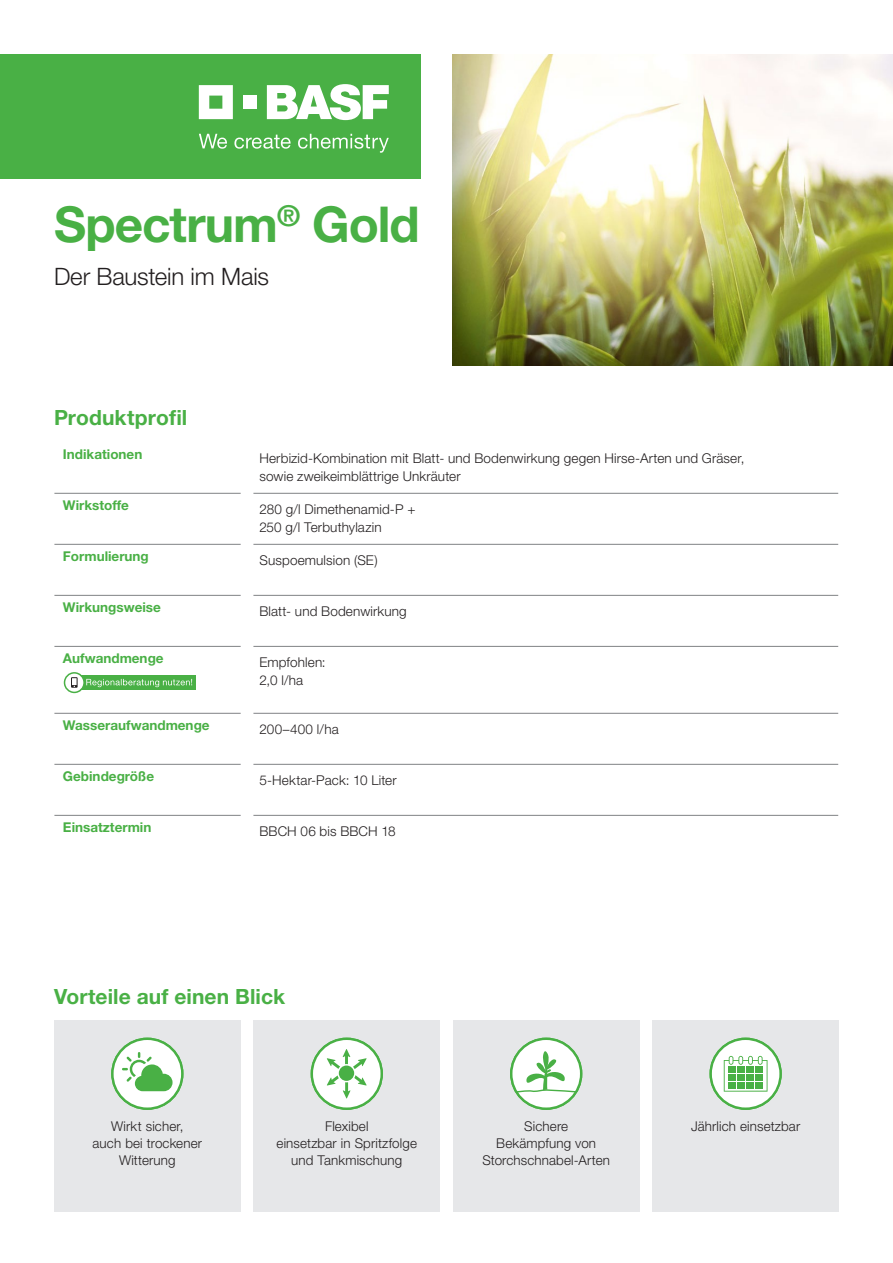
<style>
.page{position:relative;width:893px;height:1263px;background:#fff}
.page>*{position:absolute;margin:0;border:0;box-sizing:border-box;transform-origin:0 0}
.t1{font:700 49.5px "Helvetica Neue LT Std";letter-spacing:-.02em;color:#49b045}
.t2{font:300 24px "Helvetica Neue LT Std";letter-spacing:-.01em;color:#231f20}
.t3{font:700 21px "Helvetica Neue LT Std";letter-spacing:.005em;color:#49b045}
.t4{font:300 13.5px/17px "Helvetica Neue LT Std";letter-spacing:.01em;color:#231f20;text-align:center}
.t5{font:700 13.5px "Helvetica Neue LT Std";color:#49b045}
</style>
<div class="page">
<div style="left:54px;top:1020px;width:187px;height:192px;background:#e6e7e9"></div>
<div style="left:253px;top:1020px;width:187px;height:192px;background:#e6e7e9"></div>
<div style="left:453px;top:1020px;width:186px;height:192px;background:#e6e7e9"></div>
<div style="left:652px;top:1020px;width:187px;height:192px;background:#e6e7e9"></div>
<img style="left:453px;top:54px;width:440px;height:312px">
<hr style="left:54px;top:493px;width:187px;height:1px;background:#808285">
<hr style="left:54px;top:544px;width:187px;height:1px;background:#808285">
<hr style="left:54px;top:595px;width:187px;height:1px;background:#808285">
<hr style="left:54px;top:646px;width:187px;height:1px;background:#808285">
<hr style="left:54px;top:713px;width:187px;height:1px;background:#808285">
<hr style="left:54px;top:764px;width:187px;height:1px;background:#808285">
<hr style="left:54px;top:815px;width:187px;height:1px;background:#808285">
<hr style="left:253px;top:493px;width:585px;height:1px;background:#808285">
<hr style="left:253px;top:544px;width:585px;height:1px;background:#808285">
<hr style="left:253px;top:595px;width:585px;height:1px;background:#808285">
<hr style="left:253px;top:646px;width:585px;height:1px;background:#808285">
<hr style="left:253px;top:713px;width:585px;height:1px;background:#808285">
<hr style="left:253px;top:764px;width:585px;height:1px;background:#808285">
<hr style="left:253px;top:815px;width:585px;height:1px;background:#808285">
<div style="left:74px;top:675px;width:122px;height:15px;background:#49b045"></div>
<div style="left:65px;top:673px;width:19px;height:19px;background:#fff;border-radius:50%"></div>
<div style="left:64px;top:672px;width:21px;height:21px;border:2px solid #49b045;border-radius:50%"></div>
<svg style="left:71px;top:677px;width:7px;height:11px"></svg>
<svg style="left:86px;top:679px;width:106px;height:8px"></svg>
<svg style="left:111px;top:1040px;width:72px;height:70px"></svg>
<div style="left:111px;top:1037px;width:72px;height:73px;border:2px solid #49b045;border-radius:50%"></div>
<svg style="left:311px;top:1040px;width:72px;height:70px"></svg>
<div style="left:339px;top:1065px;width:15px;height:16px;background:#49b045;border-radius:50%"></div>
<div style="left:311px;top:1037px;width:72px;height:73px;border:2px solid #49b045;border-radius:50%"></div>
<svg style="left:510px;top:1040px;width:72px;height:70px"></svg>
<div style="left:510px;top:1037px;width:72px;height:73px;border:2px solid #49b045;border-radius:50%"></div>
<svg style="left:712px;top:1040px;width:70px;height:70px"></svg>
<div style="left:728px;top:1066px;width:8px;height:6px;background:#49b045"></div>
<div style="left:728px;top:1074px;width:8px;height:7px;background:#49b045"></div>
<div style="left:728px;top:1082px;width:8px;height:7px;background:#49b045"></div>
<div style="left:737px;top:1066px;width:8px;height:6px;background:#49b045"></div>
<div style="left:737px;top:1074px;width:8px;height:7px;background:#49b045"></div>
<div style="left:737px;top:1082px;width:8px;height:7px;background:#49b045"></div>
<div style="left:746px;top:1066px;width:8px;height:6px;background:#49b045"></div>
<div style="left:746px;top:1074px;width:8px;height:7px;background:#49b045"></div>
<div style="left:746px;top:1082px;width:8px;height:7px;background:#49b045"></div>
<div style="left:755px;top:1066px;width:8px;height:6px;background:#49b045"></div>
<div style="left:755px;top:1074px;width:8px;height:7px;background:#49b045"></div>
<div style="left:755px;top:1082px;width:8px;height:7px;background:#49b045"></div>
<div style="left:709px;top:1037px;width:73px;height:73px;border:2px solid #49b045;border-radius:50%"></div>
<div style="left:0;top:54px;width:420px;height:125px;background:#49b045"></div>
<svg style="left:199px;top:85px;width:34px;height:34px"></svg>
<div style="left:243px;top:96px;width:13px;height:13px;background:#fff"></div>
<svg style="left:267px;top:84px;width:122px;height:36px"></svg>
<svg style="left:199px;top:134px;width:28px;height:15px"></svg>
<svg style="left:234px;top:135px;width:57px;height:14px"></svg>
<svg style="left:298px;top:134px;width:91px;height:19px"></svg>
<h1 class="t1" style="left:54px;top:194px;width:367px">Spectrum<sup>®</sup> Gold</h1>
<h2 class="t2" style="left:54px;top:262px;width:217px">Der Baustein im Mais</h2>
<h3 class="t3" style="left:54px;top:405px;width:135px">Produktprofil</h3>
<p class="t5" style="left:63px;top:446px;width:81px">Indikationen</p>
<p class="t4" style="left:259px;top:448px;width:487px;line-height:18px;text-align:left">Herbizid-Kombination mit Blatt- und Bodenwirkung gegen Hirse-Arten und Gräser, sowie zweikeimblättrige Unkräuter</p>
<p class="t5" style="left:63px;top:497px;width:67px">Wirkstoffe</p>
<p class="t4" style="left:259px;top:499px;width:158px;line-height:18px;text-align:left">280 g/l Dimethenamid-P +<br>250 g/l Terbuthylazin</p>
<p class="t5" style="left:63px;top:548px;width:87px">Formulierung</p>
<p class="t4" style="left:259px;top:551px;width:120px">Suspoemulsion (SE)</p>
<p class="t5" style="left:63px;top:599px;width:99px">Wirkungsweise</p>
<p class="t4" style="left:259px;top:602px;width:149px">Blatt- und Bodenwirkung</p>
<p class="t5" style="left:63px;top:650px;width:102px">Aufwandmenge</p>
<p class="t4" style="left:259px;top:652px;width:68px;line-height:18px;text-align:left">Empfohlen:<br>2,0 l/ha</p>
<p class="t5" style="left:63px;top:717px;width:148px">Wasseraufwandmenge</p>
<p class="t4" style="left:259px;top:720px;width:81px">200–400 l/ha</p>
<p class="t5" style="left:63px;top:768px;width:93px">Gebindegröße</p>
<p class="t4" style="left:259px;top:771px;width:139px">5-Hektar-Pack: 10 Liter</p>
<p class="t5" style="left:63px;top:819px;width:90px">Einsatztermin</p>
<p class="t4" style="left:259px;top:822px;width:138px">BBCH 06 bis BBCH 18</p>
<h3 class="t3" style="left:54px;top:983px;width:233px">Vorteile auf einen Blick</h3>
<p class="t4" style="left:93px;top:1117px;width:111px">Wirkt sicher,<br>auch bei trockener<br>Witterung</p>
<p class="t4" style="left:277px;top:1117px;width:142px">Flexibel<br>einsetzbar in Spritzfolge und Tankmischung</p>
<p class="t4" style="left:482px;top:1117px;width:129px">Sichere<br>Bekämpfung von<br>Storchschnabel-Arten</p>
<p class="t4" style="left:691px;top:1117px;width:111px">Jährlich einsetzbar</p>
</div>
